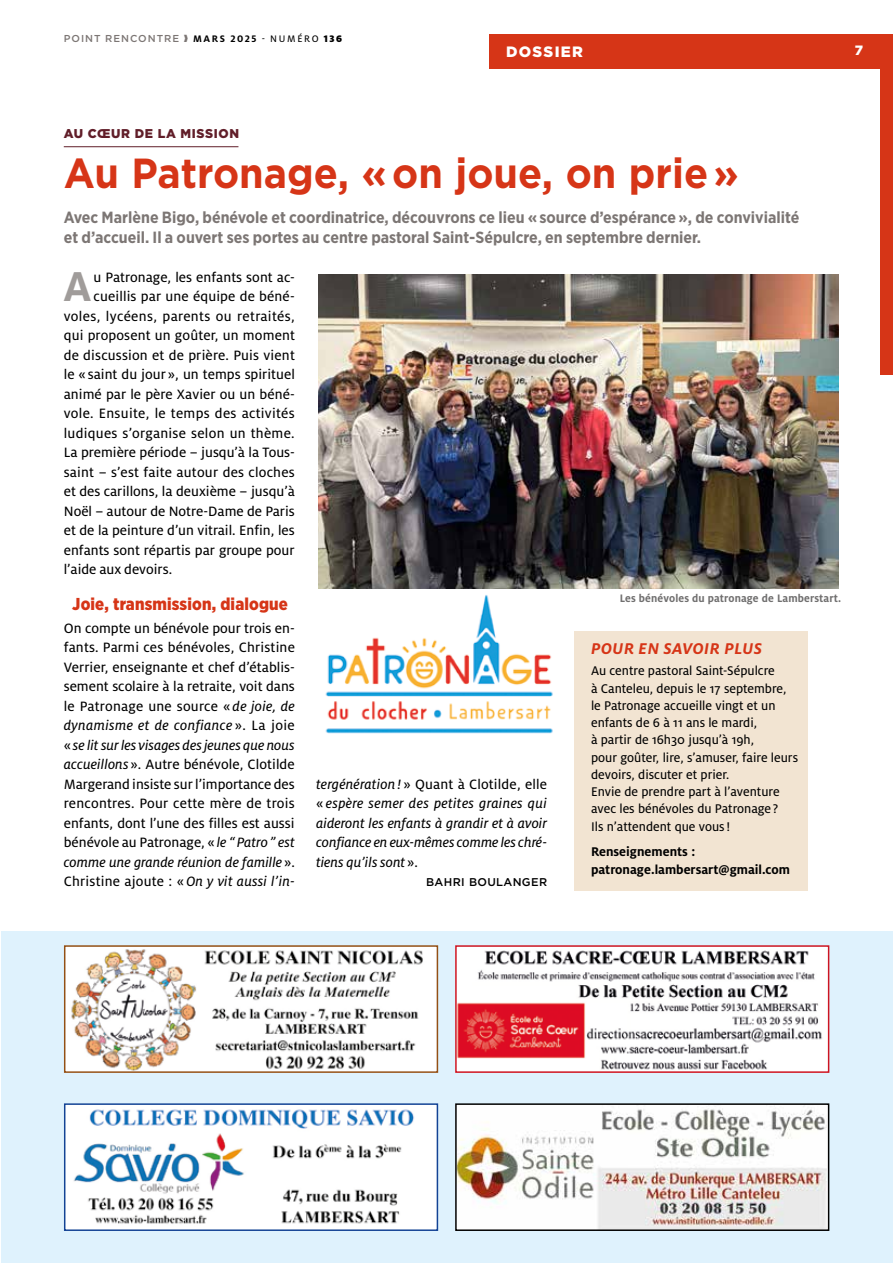
<style>
.page{position:relative;width:893px;height:1263px;background:#fff}
.page>*{position:absolute;margin:0;border:0;box-sizing:border-box;transform-origin:0 0}
.t1{font:700 46.35px "Milo OT";color:#a09c9a;scale:.95 1}
.t2{font:700 42px "Gotham";color:#d63517;scale:.94 1}
.t3{font:900 17.25px "Gotham Narrow";letter-spacing:.01em;color:#d63517}
.t4{font:italic 700 17.25px "Milo OT";letter-spacing:.03em;color:#d63517}
.t5{font:700 16.2px/19.5px "Gotham Narrow";color:#7c7674}
.t6{font:15px/19.5px "Milo OT Text";letter-spacing:.005em;color:#000;text-align:justify}
.t7{font:15px/19.5px "Milo OT Text Ita";color:#000}
.t8{font:900 15px "Gotham";letter-spacing:.09em;color:#fff}
.t9{font:13.95px/17.2px "Milo OT Text";color:#000}
.t10{font:700 13.95px/17.2px "Milo OT";color:#000}
.t11{font:900 13.5px "Gotham";color:#fff}
.t12{font:900 12.75px "Gotham";letter-spacing:.05em;color:#611e29}
.t13{font:700 12px "Milo OT";letter-spacing:.01em;color:#706f6f;scale:.95 1}
.t14{font:500 11.25px "Gotham";letter-spacing:.03em;color:#000}
.t15{font:10.5px "Milo OT Text";letter-spacing:.16em;color:#000}
.t16{font:700 10.5px "Milo OT";color:#000}
.t17{font:500 10.05px "Gotham";letter-spacing:.1em;color:#7c7674}
.s1{font-family:"Milo OT";font-weight:700}
.s2{font-family:"Milo OT";font-weight:900}
.s3{font-family:"Milo OT Text Ita"}
.s4{font-family:"Milo OT Text"}
</style>
<div class="page">
<hr style="left:64px;top:146px;width:174px;height:1px;background:#611e29">
<img style="left:319px;top:274px;width:520px;height:314px">
<img style="left:325px;top:595px;width:228px;height:139px">
<div style="left:574px;top:631px;width:234px;height:260px;background:#f2e4d2"></div>
<div style="left:489px;top:34px;width:404px;height:34px;background:#d63517"></div>
<div style="left:880px;top:34px;width:13px;height:340px;background:#d63517"></div>
<div style="left:1px;top:931px;width:892px;height:332px;background:#dff2fd"></div>
<img style="left:458px;top:948px;width:368px;height:122px">
<div style="left:455px;top:945px;width:374px;height:128px;border:2px solid #cd1421"></div>
<img style="left:458px;top:1106px;width:368px;height:122px">
<div style="left:455px;top:1103px;width:374px;height:128px;border:2px solid #000"></div>
<img style="left:67px;top:948px;width:368px;height:122px">
<div style="left:64px;top:945px;width:374px;height:128px;border:2px solid #935015"></div>
<img style="left:67px;top:1106px;width:368px;height:122px">
<div style="left:64px;top:1103px;width:374px;height:128px;border:2px solid #134395"></div>
<p class="t17" style="left:64px;top:32px;width:117px">POINT RENCONTRE</p>
<p class="t16" style="left:193px;top:33px;width:19px">Mars</p>
<p class="t15" style="left:230px;top:33px;width:113px"><span class="s1">2025</span> - NUMÉRO <span class="s2">136</span></p>
<p class="t8" style="left:506px;top:41px;width:79px">DOSSIER</p>
<p class="t11" style="left:855px;top:41px;width:10px">7</p>
<p class="t12" style="left:64px;top:124px;width:177px">AU CŒUR DE LA MISSION</p>
<h2 class="t2" style="left:64px;top:146px;width:720px">Au Patronage, « on joue, on prie »</h2>
<p class="t5" style="left:64px;top:208px;width:737px">Avec Marlène Bigo, bénévole et coordinatrice, découvrons ce lieu « source d’espérance », de convivialité et d’accueil. Il a ouvert ses portes au centre pastoral Saint-Sépulcre, en septembre dernier.</p>
<h1 class="t1" style="left:63px;top:261px;width:31px">A</h1>
<p class="t6" style="left:94px;top:267px;width:203px">u Patronage, les enfants sont ac-</p>
<p class="t6" style="left:94px;top:287px;width:203px">cueillis par une équipe de béné-</p>
<p class="t6" style="left:64px;top:306px;width:232px">voles, lycéens, parents ou retraités,</p>
<p class="t6" style="left:64px;top:326px;width:233px">qui proposent un goûter, un moment</p>
<p class="t6" style="left:64px;top:345px;width:233px">de discussion et de prière. Puis vient</p>
<p class="t6" style="left:64px;top:365px;width:233px">le « saint du jour », un temps spirituel</p>
<p class="t6" style="left:64px;top:384px;width:233px">animé par le père Xavier ou un béné-</p>
<p class="t6" style="left:64px;top:404px;width:232px">vole. Ensuite, le temps des activités</p>
<p class="t6" style="left:64px;top:423px;width:232px">ludiques s’organise selon un thème.</p>
<p class="t6" style="left:64px;top:443px;width:233px">La première période – jusqu’à la Tous-</p>
<p class="t6" style="left:64px;top:462px;width:232px">saint – s’est faite autour des cloches</p>
<p class="t6" style="left:64px;top:482px;width:233px">et des carillons, la deuxième – jusqu’à</p>
<p class="t6" style="left:64px;top:501px;width:233px">Noël – autour de Notre-Dame de Paris</p>
<p class="t6" style="left:64px;top:521px;width:233px">et de la peinture d’un vitrail. Enfin, les</p>
<p class="t6" style="left:64px;top:540px;width:232px">enfants sont répartis par groupe pour</p>
<p class="t6" style="left:64px;top:560px;width:110px">l’aide aux devoirs.</p>
<p class="t3" style="left:72px;top:593px;width:217px">Joie, transmission, dialogue</p>
<p class="t6" style="left:64px;top:618px;width:233px">On compte un bénévole pour trois en&shy;fants. Parmi ces bénévoles, Christine Verrier, enseignante et chef d’établis&shy;sement scolaire à la retraite, voit dans le Patronage une source « <span class="s3">de joie, de</span></p>
<p class="t7" style="left:64px;top:716px;width:233px">dynamisme et de confiance <span class="s4">». La joie «</span>se lit sur les visages des jeunes que nous</p>
<p class="t6" style="left:64px;top:755px;width:233px"><span class="s3">accueillons</span> ». Autre bénévole, Clotilde Margerand insiste sur l’importance des rencontres. Pour cette mère de trois enfants, dont l’une des filles est aussi bénévole au Patronage, « <span class="s3">le “Patro ” est</span></p>
<p class="t7" style="left:64px;top:852px;width:233px">comme une grande réunion de famille <span class="s4">».</span></p>
<p class="t6" style="left:64px;top:872px;width:233px">Christine ajoute : «<span class="s3">On y vit aussi l’in-</span></p>
<p class="t13" style="left:620px;top:591px;width:235px">Les bénévoles du patronage de Lamberstart.</p>
<p class="t4" style="left:591px;top:639px;width:172px">POUR EN SAVOIR PLUS</p>
<p class="t9" style="left:591px;top:662px;width:209px">Au centre pastoral Saint-Sépulcre<br>à Canteleu, depuis le 17 septembre, le Patronage accueille vingt et un enfants de 6 à 11 ans le mardi,<br>à partir de 16h30 jusqu’à 19h,<br>pour goûter, lire, s’amuser, faire leurs devoirs, discuter et prier.<br>Envie de prendre part à l’aventure avec les bénévoles du Patronage ?<br>Ils n’attendent que vous!</p>
<p class="t10" style="left:591px;top:843px;width:201px">Renseignements : patronage.lambersart@gmail.com</p>
<p class="t6" style="left:316px;top:774px;width:232px"><span class="s3">tergénération !</span> » Quant à Clotilde, elle</p>
<p class="t7" style="left:316px;top:794px;width:233px;text-align:justify"><span class="s4">«</span> espère semer des petites graines qui aideront les enfants à grandir et à avoir confiance en eux-mêmes comme les chré&shy;tiens qu’ils sont <span class="s4">».</span></p>
<p class="t14" style="left:426px;top:875px;width:122px">BAHRI BOULANGER</p>
</div>
